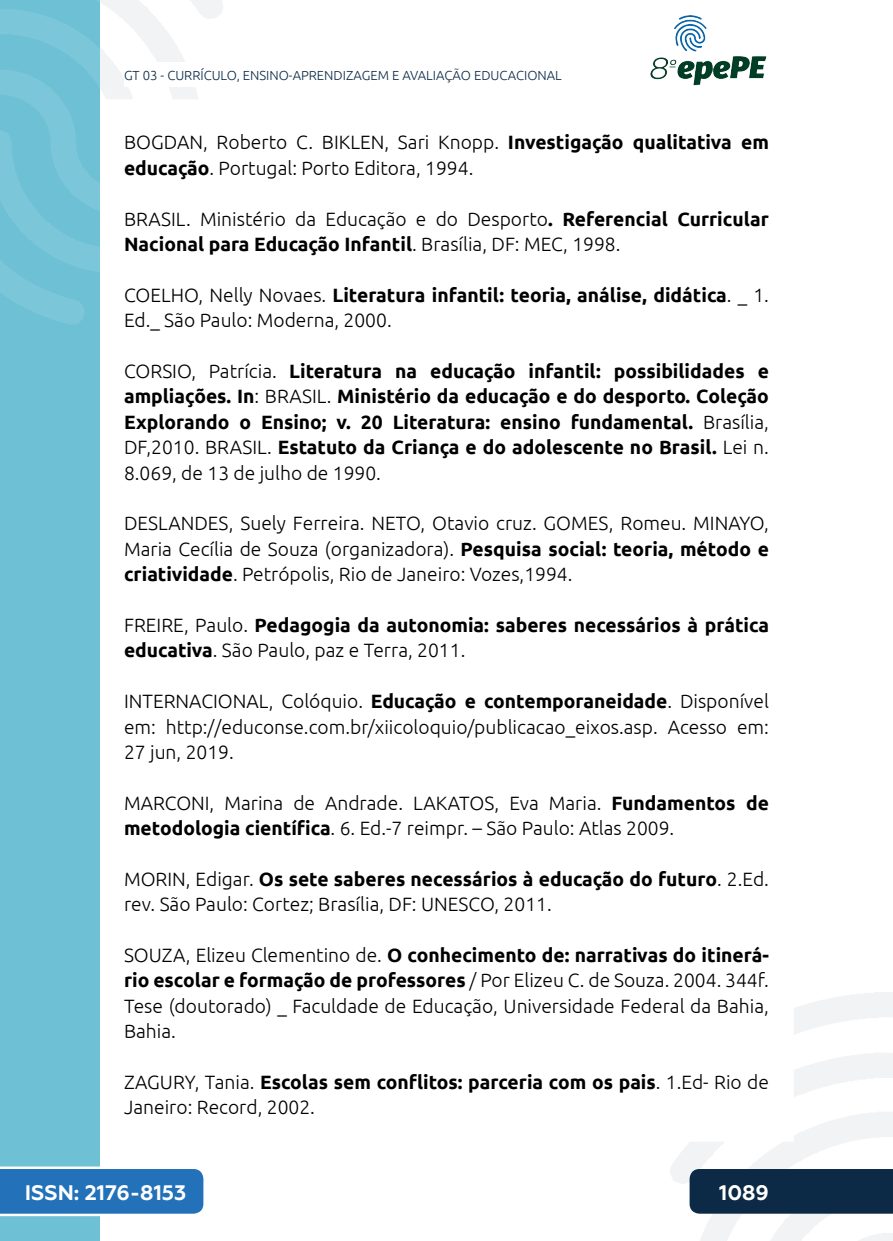
<style>
.page{position:relative;width:893px;height:1241px;background:#fff}
.page>*{position:absolute;margin:0;border:0;box-sizing:border-box;transform-origin:0 0}
.t1{font:700 21px "Geometria";color:#fff}
._11_REFERENCIAS{font:300 19.25px/25.4px "Ubuntu";color:#000}
._11_REFERENCIAS-2{font:700 19.25px/25.4px "Ubuntu";color:#000;text-align:justify}
.t2{font:300 13.12px "Ubuntu";color:#0c2a46}
.s1{font-weight:700}
.s2{font-weight:300}
</style>
<div class="page">
<svg style="left:670px;top:992px;width:223px;height:248px"></svg>
<svg style="left:99px;top:0;width:124px;height:324px"></svg>
<img style="left:650px;top:15px;width:117px;height:71px">
<div style="left:0;top:0;width:99px;height:1240px;background:#6ec0d5"></div>
<svg style="left:0;top:0;width:99px;height:325px"></svg>
<svg style="left:0;top:1166px;width:203px;height:49px;background:#367dbf"></svg>
<div style="left:690px;top:1168px;width:203px;height:45px;background:#0c2a46"></div>
<div style="left:124px;top:62px;width:516px;height:25px;background:#fff"></div>
<p class="t2" style="left:124px;top:67px;width:439px">GT 03 - CURRÍCULO, ENSINO-APRENDIZAGEM E AVALIAÇÃO EDUCACIONAL</p>
<p class="_11_REFERENCIAS" style="left:124px;top:129px;width:646px">BOGDAN, Roberto C. BIKLEN, Sari Knopp. <span class="s1">Investigação qualitativa em educação</span>. Portugal: Porto Editora, 1994.</p>
<p class="_11_REFERENCIAS" style="left:124px;top:205px;width:646px">BRASIL. Ministério da Educação e do Desporto<span class="s1">. Referencial Curricular<br>Nacional para Educação Infantil</span>. Brasília, DF: MEC, 1998.</p>
<p class="_11_REFERENCIAS" style="left:124px;top:282px;width:646px">COELHO, Nelly Novaes. <span class="s1">Literatura infantil: teoria, análise, didática</span>. _ 1.<br>Ed._ São Paulo: Moderna, 2000.</p>
<p class="_11_REFERENCIAS-2" style="left:124px;top:358px;width:646px"><span class="s2">CORSIO, Patrícia.</span> Literatura na educação infantil: possibilidades e ampliações. In<span class="s2">: BRASIL.</span> Ministério da educação e do desporto. Coleção Explorando o Ensino; v. 20 Literatura: ensino fundamental. <span class="s2">Brasília, DF,2010. BRASIL.</span> Estatuto da Criança e do adolescente no Brasil. <span class="s2">Lei n.<br>8.069, de 13 de julho de 1990.</span></p>
<p class="_11_REFERENCIAS" style="left:124px;top:510px;width:646px;text-align:justify">DESLANDES, Suely Ferreira. NETO, Otavio cruz. GOMES, Romeu. MINAYO, Maria Cecília de Souza (organizadora). <span class="s1">Pesquisa social: teoria, método e criatividade</span>. Petrópolis, Rio de Janeiro: Vozes,1994.</p>
<p class="_11_REFERENCIAS-2" style="left:124px;top:612px;width:646px"><span class="s2">FREIRE, Paulo.</span> Pedagogia da autonomia: saberes necessários à prática educativa<span class="s2">. São Paulo, paz e Terra, 2011.</span></p>
<p class="_11_REFERENCIAS" style="left:124px;top:688px;width:646px;text-align:justify">INTERNACIONAL, Colóquio. <span class="s1">Educação e contemporaneidade</span>. Disponível em: http://educonse.com.br/xiicoloquio/publicacao_eixos.asp. Acesso em:<br>27 jun, 2019.</p>
<p class="_11_REFERENCIAS" style="left:124px;top:789px;width:646px">MARCONI, Marina de Andrade. LAKATOS, Eva Maria. <span class="s1">Fundamentos de metodologia científica</span>. 6. Ed.-7 reimpr. – São Paulo: Atlas 2009.</p>
<p class="_11_REFERENCIAS" style="left:124px;top:865px;width:646px">MORIN, Edigar. <span class="s1">Os sete saberes necessários à educação do futuro</span>. 2.Ed. rev. São Paulo: Cortez; Brasília, DF: UNESCO, 2011.</p>
<p class="_11_REFERENCIAS" style="left:124px;top:941px;width:646px;text-align:justify">SOUZA, Elizeu Clementino de. <span class="s1">O conhecimento de: narrativas do itinerá&shy;rio escolar e formação de professores</span> / Por Elizeu C. de Souza. 2004. 344f.<br>Tese (doutorado) _ Faculdade de Educação, Universidade Federal da Bahia, Bahia.</p>
<p class="_11_REFERENCIAS" style="left:124px;top:1068px;width:646px">ZAGURY, Tania. <span class="s1">Escolas sem conflitos: parceria com os pais</span>. 1.Ed- Rio de<br>Janeiro: Record, 2002.</p>
<p class="t1" style="left:25px;top:1179px;width:163px">ISSN: 2176-8153</p>
<p class="t1" style="left:719px;top:1179px;width:51px">1089</p>
</div>
